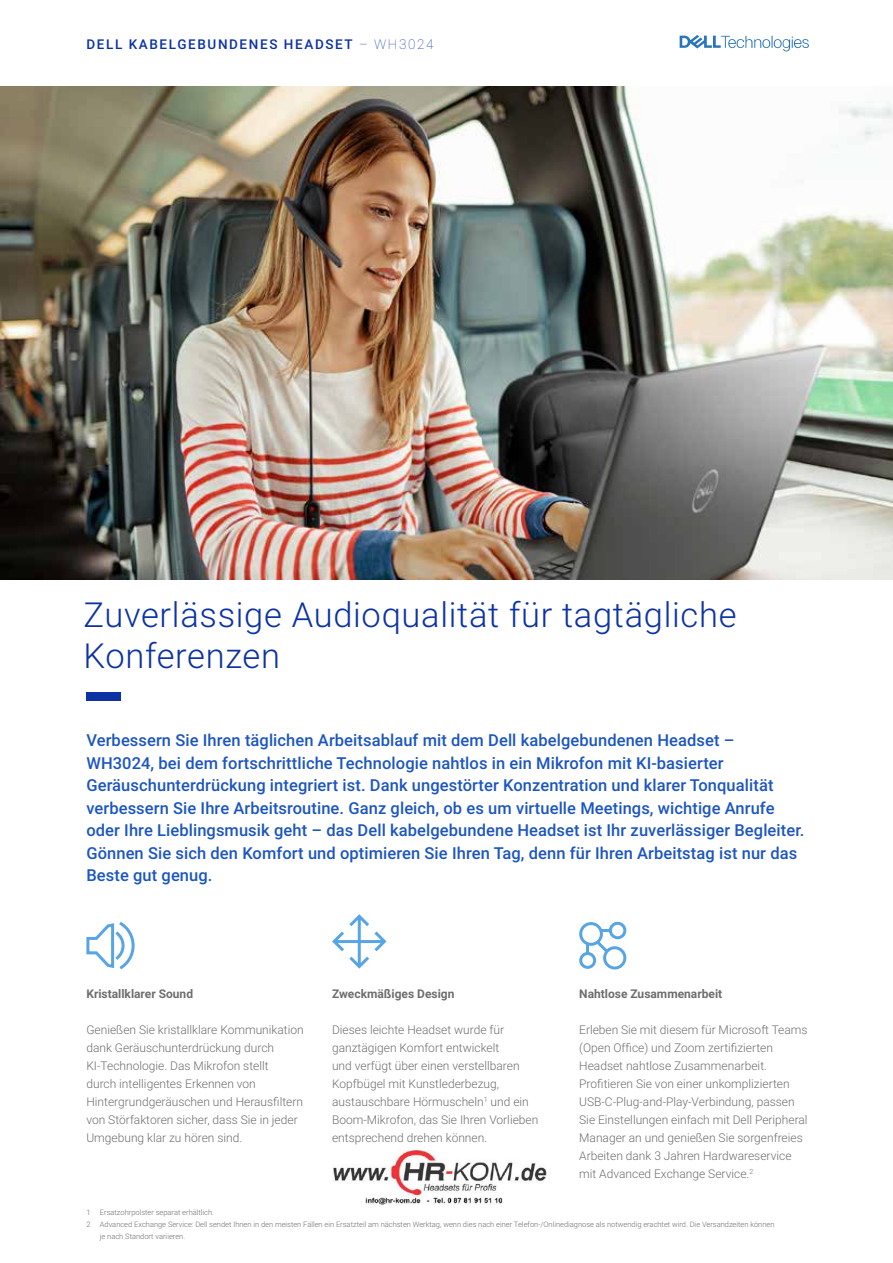
<style>
.page{position:relative;width:893px;height:1263px;background:#fff}
.page>*{position:absolute;margin:0;border:0;box-sizing:border-box;transform-origin:0 0}
.t1{font:300 34.5px/40.5px "Roboto";letter-spacing:.02em;color:#0c32a4}
.t2{font:500 16.5px/22.5px "Roboto";letter-spacing:.005em;color:#1d56c0}
.t3{font:500 13.5px "Roboto";letter-spacing:.12em;color:#0c32a4}
.t4{font:300 12px/18px "Roboto";color:#6e6e6e}
.t5{font:700 12px "Roboto";color:#6e6e6e}
.t6{font:300 7.5px "Roboto";color:#6e6e6e}
.s1{font-weight:100}
</style>
<div class="page">
<svg style="left:680px;top:35px;width:129px;height:16px"></svg>
<svg style="left:332px;top:914px;width:55px;height:55px"></svg>
<img style="left:0;top:86px;width:893px;height:493px">
<div style="left:86px;top:692px;width:35px;height:9px;background:#0c32a4"></div>
<svg style="left:579px;top:921px;width:48px;height:49px"></svg>
<svg style="left:86px;top:921px;width:49px;height:49px"></svg>
<img style="left:333px;top:1151px;width:213px;height:54px">
<p class="t3" style="left:86px;top:35px;width:349px">DELL KABELGEBUNDENES HEADSET <span class="s1">– WH3024</span></p>
<h1 class="t1" style="left:83px;top:594px;width:655px">Zuverlässige Audioqualität für tagtägliche<br>Konferenzen</h1>
<p class="t2" style="left:86px;top:728px;width:720px">Verbessern Sie Ihren täglichen Arbeitsablauf mit dem Dell kabelgebundenen Headset – WH3024, bei dem fortschrittliche Technologie nahtlos in ein Mikrofon mit KI-basierter Geräuschunterdrückung integriert ist. Dank ungestörter Konzentration und klarer Tonqualität verbessern Sie Ihre Arbeitsroutine. Ganz gleich, ob es um virtuelle Meetings, wichtige Anrufe oder Ihre Lieblingsmusik geht – das Dell kabelgebundene Headset ist Ihr zuverlässiger Begleiter.<br>Gönnen Sie sich den Komfort und optimieren Sie Ihren Tag, denn für Ihren Arbeitstag ist nur das Beste gut genug.</p>
<p class="t5" style="left:86px;top:985px;width:108px">Kristallklarer Sound</p>
<p class="t4" style="left:86px;top:1020px;width:219px">Genießen Sie kristallklare Kommunikation dank Geräuschunterdrückung durch KI-Technologie. Das Mikrofon stellt<br>durch intelligentes Erkennen von Hintergrundgeräuschen und Herausfiltern von Störfaktoren sicher, dass Sie in jeder Umgebung klar zu hören sind.</p>
<p class="t5" style="left:332px;top:985px;width:124px">Zweckmäßiges Design</p>
<p class="t4" style="left:332px;top:1020px;width:208px">Dieses leichte Headset wurde für ganztägigen Komfort entwickelt<br>und verfügt über einen verstellbaren Kopfbügel mit Kunstlederbezug, austauschbare Hörmuscheln<sup>1</sup> und ein Boom-Mikrofon, das Sie Ihren Vorlieben entsprechend drehen können.</p>
<p class="t5" style="left:579px;top:985px;width:145px">Nahtlose Zusammenarbeit</p>
<p class="t4" style="left:579px;top:1020px;width:230px">Erleben Sie mit diesem für Microsoft Teams (Open Office) und Zoom zertifizierten Headset nahtlose Zusammenarbeit.<br>Profitieren Sie von einer unkomplizierten USB-C-Plug-and-Play-Verbindung, passen Sie Einstellungen einfach mit Dell Peripheral Manager an und genießen Sie sorgenfreies Arbeiten dank 3 Jahren Hardwareservice mit Advanced Exchange Service.<sup>2</sup></p>
<p class="t6" style="left:86px;top:1207px;width:129px">1 Ersatzohrpolster separat erhältlich.</p>
<p class="t6" style="left:86px;top:1219px;width:690px">2 Advanced Exchange Service: Dell sendet Ihnen in den meisten Fällen ein Ersatzteil am nächsten Werktag, wenn dies nach einer Telefon-/Onlinediagnose als notwendig erachtet wird. Die Versandzeiten können</p>
<p class="t6" style="left:100px;top:1231px;width:87px">je nach Standort variieren.</p>
</div>
